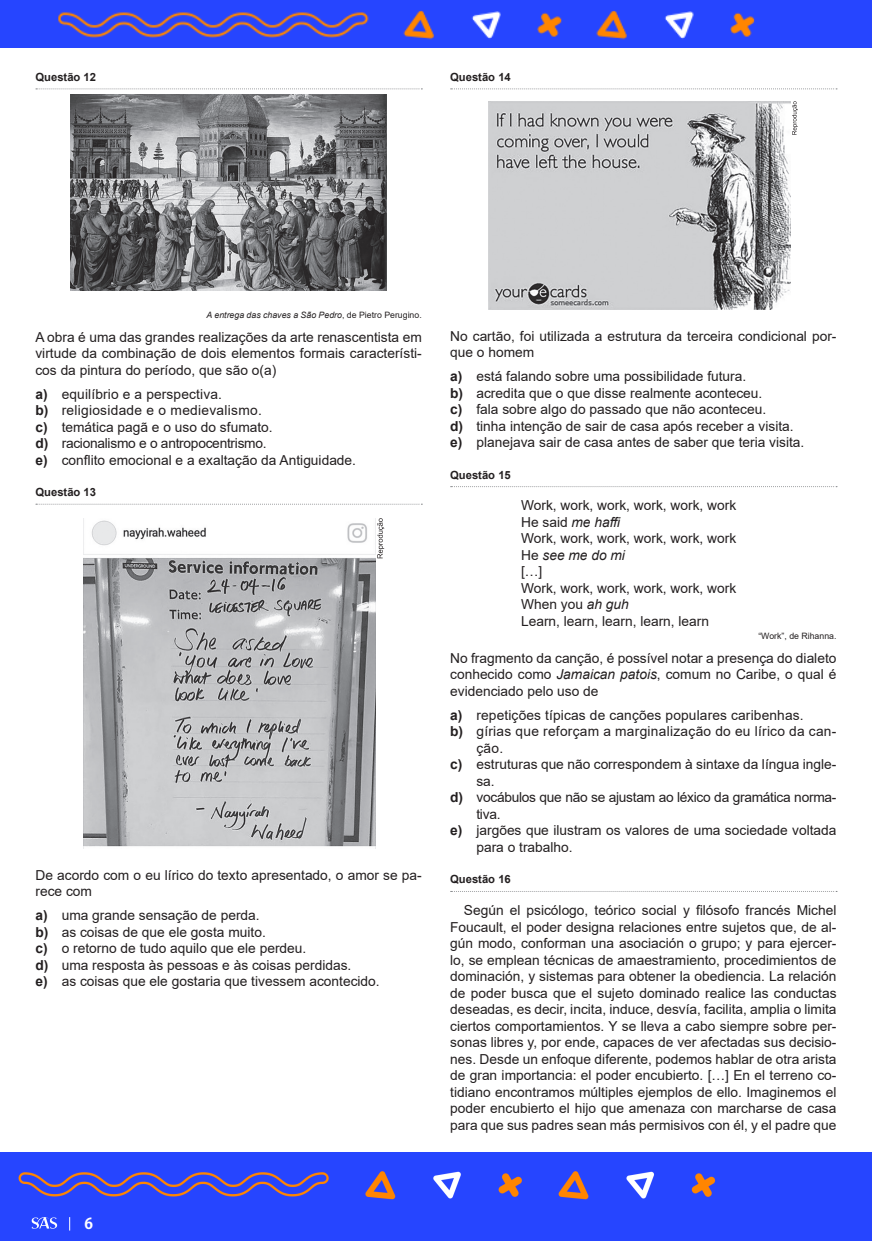
<style>
.page{position:relative;width:872px;height:1241px;background:#fff}
.page>*{position:absolute;margin:0;border:0;box-sizing:border-box;transform-origin:0 0}
.t1{font:700 15px "Koz Go Pr 6 N";color:#fff}
.t2{font:13.75px/16.5px "Arial";color:#231f20}
.t3{font:13.75px "Arial";letter-spacing:-.02em;color:#231f20}
.t4{font:13.75px "Arial";letter-spacing:.02em;color:#231f20}
.t5{font:700 11.25px "Arial";color:#231f20}
.t6{font:italic 8.75px "Arial";color:#231f20}
.t7{font:8.75px "Arial";color:#231f20}
.s1{font-style:normal}
.s2{font-weight:700}
.s3{font-style:italic}
</style>
<div class="page">
<div style="left:0;top:1152px;width:871px;height:88px;background:#2645ff"></div>
<svg style="left:32px;top:1216px;width:25px;height:12px"></svg>
<svg style="left:69px;top:1216px;width:1px;height:14px"></svg>
<img style="left:0;top:0;width:872px;height:48px">
<hr style="left:871px;top:1152px;width:1px;height:88px;background:#7104b7">
<svg style="left:450px;top:88px;width:387px;height:1px"></svg>
<svg style="left:450px;top:486px;width:387px;height:1px"></svg>
<svg style="left:36px;top:88px;width:386px;height:1px"></svg>
<svg style="left:36px;top:503px;width:386px;height:1px"></svg>
<img style="left:71px;top:95px;width:315px;height:196px">
<img style="left:84px;top:520px;width:291px;height:327px">
<svg style="left:377px;top:518px;width:7px;height:40px"></svg>
<img style="left:489px;top:101px;width:301px;height:209px">
<svg style="left:792px;top:101px;width:5px;height:34px"></svg>
<p class="t5" style="left:35px;top:69px;width:62px">Questão 12</p>
<p class="t5" style="left:450px;top:69px;width:62px">Questão 14</p>
<p class="t6" style="left:206px;top:309px;width:217px">A entrega das chaves a São Pedro<span class="s1">, de Pietro Perugino.</span></p>
<p class="t2" style="left:35px;top:328px;width:388px;text-align:justify">A obra é uma das grandes realizações da arte renascentista em virtude da combinação de dois elementos formais característi&shy;cos da pintura do período, que são o(a)</p>
<p class="t2" style="left:35px;top:385px;width:322px"><span class="s2">a)</span> equilíbrio e a perspectiva.<br><span class="s2">b)</span> religiosidade e o medievalismo.<br><span class="s2">c)</span> temática pagã e o uso do sfumato.<br><span class="s2">d)</span> racionalismo e o antropocentrismo.<br><span class="s2">e)</span> conflito emocional e a exaltação da Antiguidade.</p>
<p class="t5" style="left:35px;top:484px;width:62px">Questão 13</p>
<p class="t2" style="left:35px;top:866px;width:388px">De acordo com o eu lírico do texto apresentado, o amor se pa&shy;rece com</p>
<p class="t2" style="left:35px;top:906px;width:346px"><span class="s2">a)</span> uma grande sensação de perda.<br><span class="s2">b)</span> as coisas de que ele gosta muito.<br><span class="s2">c)</span> o retorno de tudo aquilo que ele perdeu.<br><span class="s2">d)</span> uma resposta às pessoas e às coisas perdidas.<br><span class="s2">e)</span> as coisas que ele gostaria que tivessem acontecido.</p>
<p class="t2" style="left:450px;top:327px;width:388px">No cartão, foi utilizada a estrutura da terceira condicional por&shy;que o homem</p>
<p class="t2" style="left:450px;top:368px;width:356px"><span class="s2">a)</span> está falando sobre uma possibilidade futura.<br><span class="s2">b)</span> acredita que o que disse realmente aconteceu.<br><span class="s2">c)</span> fala sobre algo do passado que não aconteceu.<br><span class="s2">d)</span> tinha intenção de sair de casa após receber a visita. <span class="s2">e)</span> planejava sair de casa antes de saber que teria visita.</p>
<p class="t5" style="left:450px;top:466px;width:62px">Questão 15</p>
<p class="t2" style="left:521px;top:497px;width:217px">Work, work, work, work, work, work<br>He said <span class="s3">me haffi<br></span>Work, work, work, work, work, work<br>He <span class="s3">see me do mi<br></span>[…]<br>Work, work, work, work, work, work<br>When you <span class="s3">ah guh<br></span>Learn, learn, learn, learn, learn</p>
<p class="t7" style="left:758px;top:629px;width:80px">“Work”, de Rihanna.</p>
<p class="t2" style="left:450px;top:649px;width:388px;text-align:justify">No fragmento da canção, é possível notar a presença do dialeto conhecido como <span class="s3">Jamaican patois</span>, comum no Caribe, o qual é evidenciado pelo uso de</p>
<p class="t2" style="left:450px;top:706px;width:355px"><span class="s2">a)</span> repetições típicas de canções populares caribenhas.</p>
<p class="t4" style="left:450px;top:722px;width:388px"><span class="s2">b)</span> gírias que reforçam a marginalização do eu lírico da can-</p>
<p class="t2" style="left:476px;top:739px;width:28px">ção.</p>
<p class="t2" style="left:450px;top:756px;width:388px"><span class="s2">c)</span> estruturas que não correspondem à sintaxe da língua ingle-</p>
<p class="t2" style="left:476px;top:772px;width:20px">sa.</p>
<p class="t3" style="left:450px;top:788px;width:388px"><span class="s2">d)</span> vocábulos que não se ajustam ao léxico da gramática norma-</p>
<p class="t2" style="left:476px;top:805px;width:26px">tiva.</p>
<p class="t2" style="left:450px;top:822px;width:388px"><span class="s2">e)</span> jargões que ilustram os valores de uma sociedade voltada</p>
<p class="t2" style="left:476px;top:838px;width:98px">para o trabalho.</p>
<p class="t5" style="left:450px;top:871px;width:62px">Questão 16</p>
<p class="t2" style="left:450px;top:901px;width:388px;text-align:justify;text-indent:14px">Según el psicólogo, teórico social y filósofo francés Michel Foucault, el poder designa relaciones entre sujetos que, de al&shy;gún modo, conforman una asociación o grupo; y para ejercer&shy;lo, se emplean técnicas de amaestramiento, procedimientos de dominación, y sistemas para obtener la obediencia. La relación de poder busca que el sujeto dominado realice las conductas deseadas, es decir, incita, induce, desvía, facilita, amplia o limita ciertos comportamientos. Y se lleva a cabo siempre sobre per&shy;sonas libres y, por ende, capaces de ver afectadas sus decisio&shy;nes. Desde un enfoque diferente, podemos hablar de otra arista de gran importancia: el poder encubierto. […] En el terreno co&shy;tidiano encontramos múltiples ejemplos de ello. Imaginemos el poder encubierto el hijo que amenaza con marcharse de casa para que sus padres sean más permisivos con él, y el padre que</p>
<p class="t1" style="left:84px;top:1214px;width:10px">6</p>
</div>
